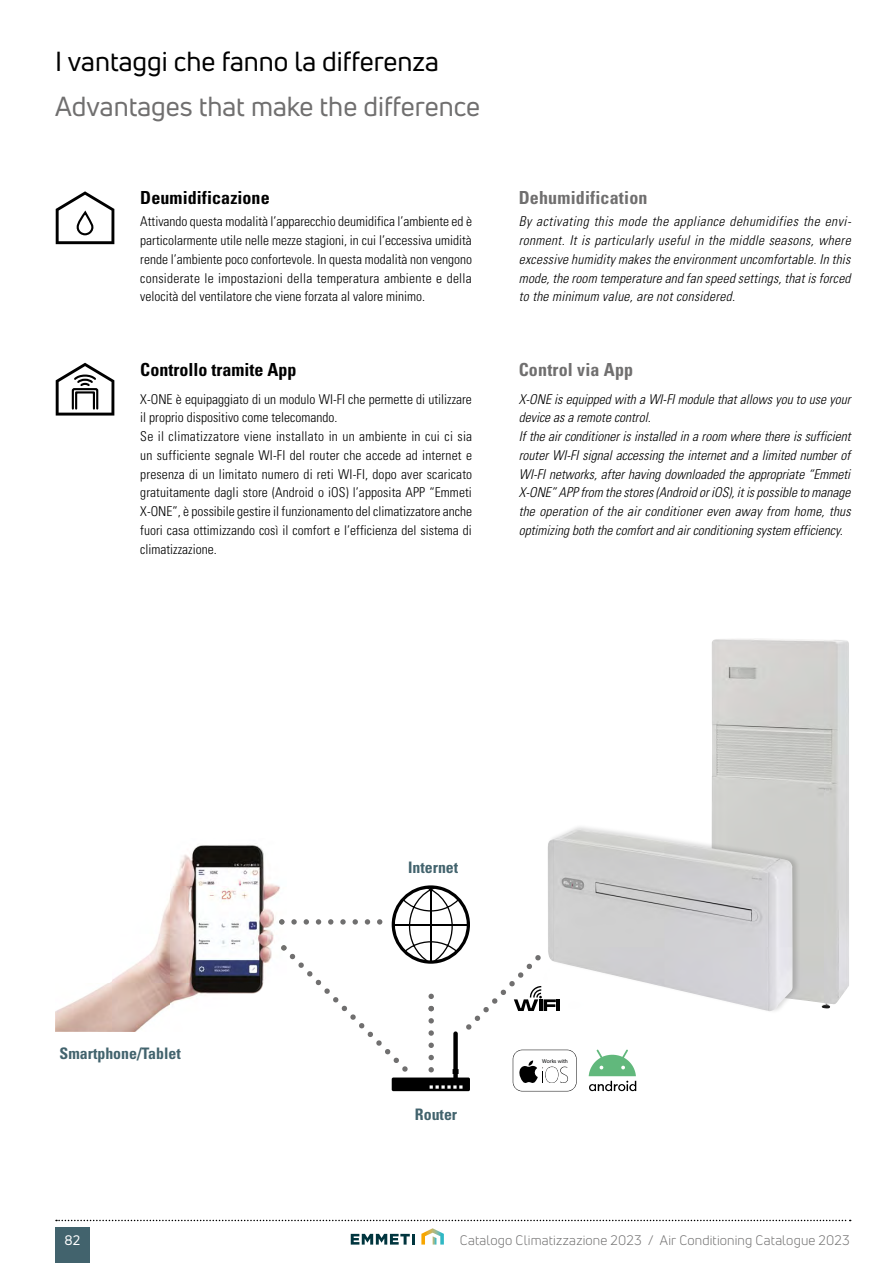
<style>
.page{position:relative;width:893px;height:1263px;background:#fff}
.page>*{position:absolute;margin:0;border:0;box-sizing:border-box;transform-origin:0 0}
.t1{font:27px "Uni Neue";color:#706f6f}
.t2{font:27px "Uni Neue";color:#000}
.t3{font:700 condensed 18px "Univers";color:#000}
.t4{font:700 condensed 18px "Univers";letter-spacing:.01em;color:#706f6f}
.t5{font:700 condensed 15.9px "Univers";color:#42636d}
.t6{font:300 condensed 13.5px/18.8px "Univers";color:#000;text-align:justify}
.t7{font:italic 300 condensed 13.5px/18.8px "Univers";color:#000;text-align:justify}
.t8{font:13.5px "Uni Neue";letter-spacing:.015em;color:#706f6f}
.t9{font:13.5px "Uni Neue";color:#fff}
.t10{font:5.55px "Myriad Pro";color:#010203}
</style>
<div class="page">
<svg style="left:56px;top:191px;width:58px;height:53px"></svg>
<svg style="left:56px;top:363px;width:58px;height:53px"></svg>
<div style="left:75px;top:391px;width:20px;height:19px;border:2px solid #000"></div>
<svg style="left:56px;top:1220px;width:795px;height:1px"></svg>
<svg style="left:421px;top:1228px;width:23px;height:16px"></svg>
<svg style="left:351px;top:1234px;width:64px;height:10px"></svg>
<div style="left:55px;top:1227px;width:34px;height:36px;background:#42636d"></div>
<img style="left:55px;top:845px;width:224px;height:186px">
<svg style="left:589px;top:1049px;width:47px;height:42px"></svg>
<svg style="left:279px;top:885px;width:298px;height:206px"></svg>
<img style="left:711px;top:638px;width:138px;height:370px">
<div style="left:547px;top:824px;width:254px;height:190px;background:#000;opacity:.15"></div>
<img style="left:548px;top:829px;width:244px;height:182px">
<h1 class="t2" style="left:55px;top:45px;width:385px">I vantaggi che fanno la differenza</h1>
<h1 class="t1" style="left:55px;top:90px;width:426px">Advantages that make the difference</h1>
<h2 class="t3" style="left:140px;top:187px;width:131px">Deumidificazione</h2>
<p class="t6" style="left:140px;top:212px;width:333px">Attivando questa modalità l’apparecchio deumidifica l’ambiente ed è particolarmente utile nelle mezze stagioni, in cui l’eccessiva umidità rende l’ambiente poco confortevole. In questa modalità non vengono considerate le impostazioni della temperatura ambiente e della velocità del ventilatore che viene forzata al valore minimo.</p>
<h2 class="t3" style="left:140px;top:359px;width:158px">Controllo tramite App</h2>
<p class="t6" style="left:140px;top:389px;width:333px;text-align:left">X-ONE è equipaggiato di un modulo WI-FI che permette di utilizzare il proprio dispositivo come telecomando.<br>Se il climatizzatore viene installato in un ambiente in cui ci sia un sufficiente segnale WI-FI del router che accede ad internet e presenza di un limitato numero di reti WI-FI, dopo aver scaricato gratuitamente dagli store (Android o iOS) l’apposita APP “Emmeti X-ONE”, è possibile gestire il funzionamento del climatizzatore anche fuori casa ottimizzando così il comfort e l’efficienza del sistema di climatizzazione.</p>
<h2 class="t4" style="left:519px;top:187px;width:130px">Dehumidification</h2>
<p class="t7" style="left:519px;top:212px;width:334px">By activating this mode the appliance dehumidifies the envi&shy;ronment. It is particularly useful in the middle seasons, where excessive humidity makes the environment uncomfortable. In this mode, the room temperature and fan speed settings, that is forced to the minimum value, are not considered.</p>
<h2 class="t4" style="left:519px;top:359px;width:116px">Control via App</h2>
<p class="t7" style="left:519px;top:389px;width:333px;text-align:left">X-ONE is equipped with a WI-FI module that allows you to use your device as a remote control.<br>If the air conditioner is installed in a room where there is sufficient router WI-FI signal accessing the internet and a limited number of WI-FI networks, after having downloaded the appropriate “Emmeti X-ONE” APP from the stores (Android or iOS), it is possible to manage the operation of the air conditioner even away from home, thus optimizing both the comfort and air conditioning system efficiency.</p>
<p class="t5" style="left:60px;top:1043px;width:123px">Smartphone/Tablet</p>
<p class="t5" style="left:408px;top:858px;width:52px">Internet</p>
<p class="t5" style="left:415px;top:1105px;width:44px">Router</p>
<p class="t10" style="left:542px;top:1058px;width:27px">Works with</p>
<p class="t9" style="left:64px;top:1232px;width:17px">82</p>
<p class="t8" style="left:460px;top:1232px;width:392px">Catalogo Climatizzazione 2023 / Air Conditioning Catalogue 2023</p>
</div>
